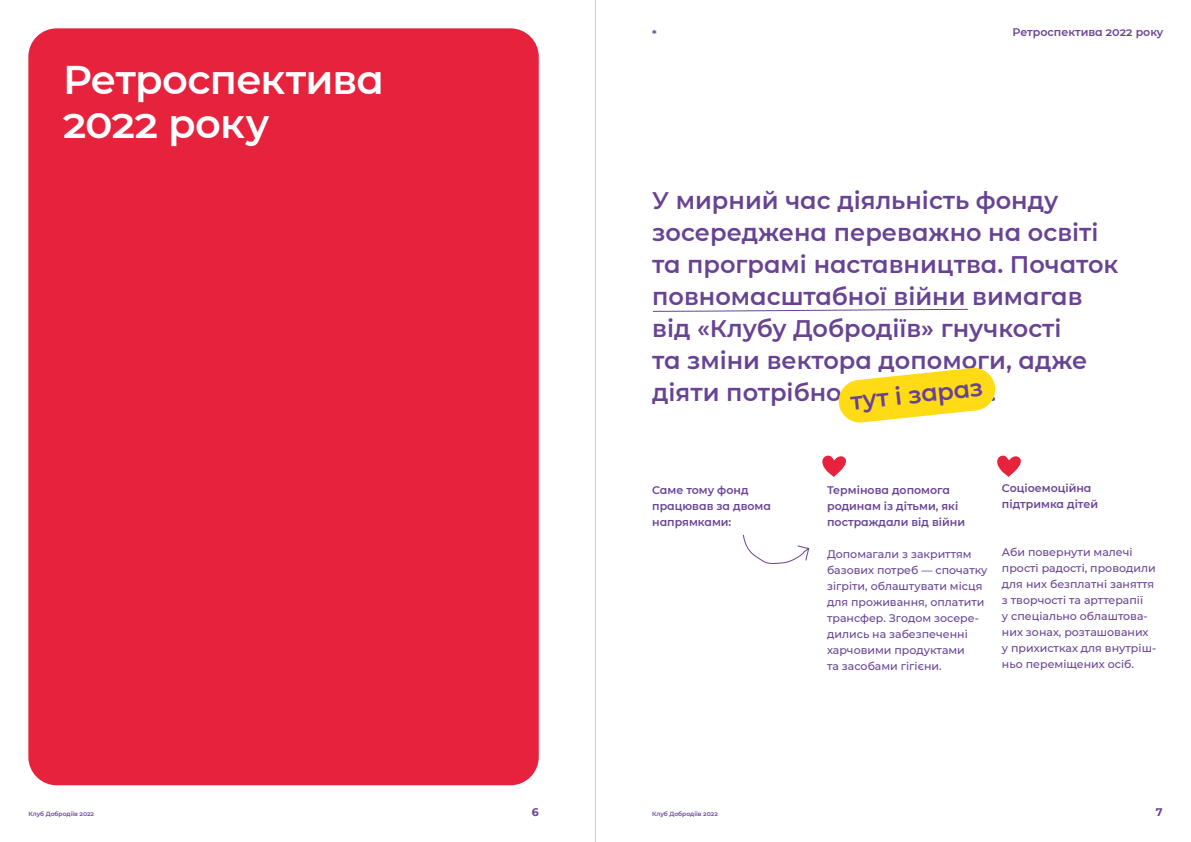
<style>
.page{position:relative;width:1191px;height:842px;background:#fff}
.page>*{position:absolute;margin:0;border:0;box-sizing:border-box;transform-origin:0 0}
.t1{font:600 40px/44px "Montserrat";letter-spacing:-.02em;color:#fff}
.t2{font:600 24px/32px "Montserrat";color:#684394}
.t3{font:500 11px/16px "Montserrat";color:#684394}
.t4{font:600 11px/16px "Montserrat";color:#684394}
.t5{font:700 11px "Montserrat";color:#684394}
.t6{font:600 6px "Montserrat";color:#684394}
</style>
<div class="page">
<hr style="left:595px;top:0;width:1px;height:842px;background:#684394">
<div style="left:28px;top:28px;width:511px;height:757px;background:#e6223d;border-radius:28px"></div>
<svg style="left:743px;top:534px;width:67px;height:30px"></svg>
<svg style="left:822px;top:455px;width:24px;height:22px"></svg>
<svg style="left:997px;top:455px;width:24px;height:22px"></svg>
<svg style="left:838px;top:367px;width:158px;height:56px"></svg>
<svg style="left:652px;top:309px;width:316px;height:3px"></svg>
<p class="t1" style="left:63px;top:56px;width:322px">Ретроспектива<br>2022 року</p>
<p class="t4" style="left:652px;top:25px;width:6px">*</p>
<p class="t4" style="left:1012px;top:24px;width:152px">Ретроспектива 2022 року</p>
<p class="t2" style="left:652px;top:184px;width:468px">У мирний час діяльність фонду зосереджена переважно на освіті та програмі наставництва. Початок повномасштабної війни вимагав від «Клубу Добродіїв» гнучкості<br>та зміни вектора допомоги, адже діяти потрібно тут і зараз .</p>
<p class="t2" style="left:848px;top:384px;width:134px;rotate:-6deg">тут і зараз</p>
<p class="t4" style="left:652px;top:481px;width:98px">Саме тому фонд</p>
<p class="t4" style="left:652px;top:497px;width:120px">працював за двома</p>
<p class="t4" style="left:652px;top:513px;width:81px">напрямками:</p>
<p class="t4" style="left:827px;top:481px;width:140px">Термінова допомога родинам із дітьми, які постраждали від війни</p>
<p class="t3" style="left:827px;top:545px;width:162px">Допомагали з закриттям базових потреб — спочатку зігріти, облаштувати місця для проживання, оплатити трансфер. Згодом зосере&shy;дились на забезпеченні харчовими продуктами<br>та засобами гігієни.</p>
<p class="t4" style="left:1002px;top:480px;width:98px">Соціоемоційна підтримка дітей</p>
<p class="t3" style="left:1002px;top:544px;width:156px">Аби повернути малечі прості радості, проводили для них безплатні заняття з творчості та арттерапії<br>у спеціально облаштова&shy;них зонах, розташованих у прихистках для внутріш&shy;ньо переміщених осіб.</p>
<p class="t6" style="left:29px;top:810px;width:67px">Клуб Добродіїв 2022</p>
<p class="t5" style="left:532px;top:804px;width:9px">6</p>
<p class="t6" style="left:652px;top:810px;width:67px">Клуб Добродіїв 2022</p>
<p class="t5" style="left:1155px;top:804px;width:8px">7</p>
</div>
